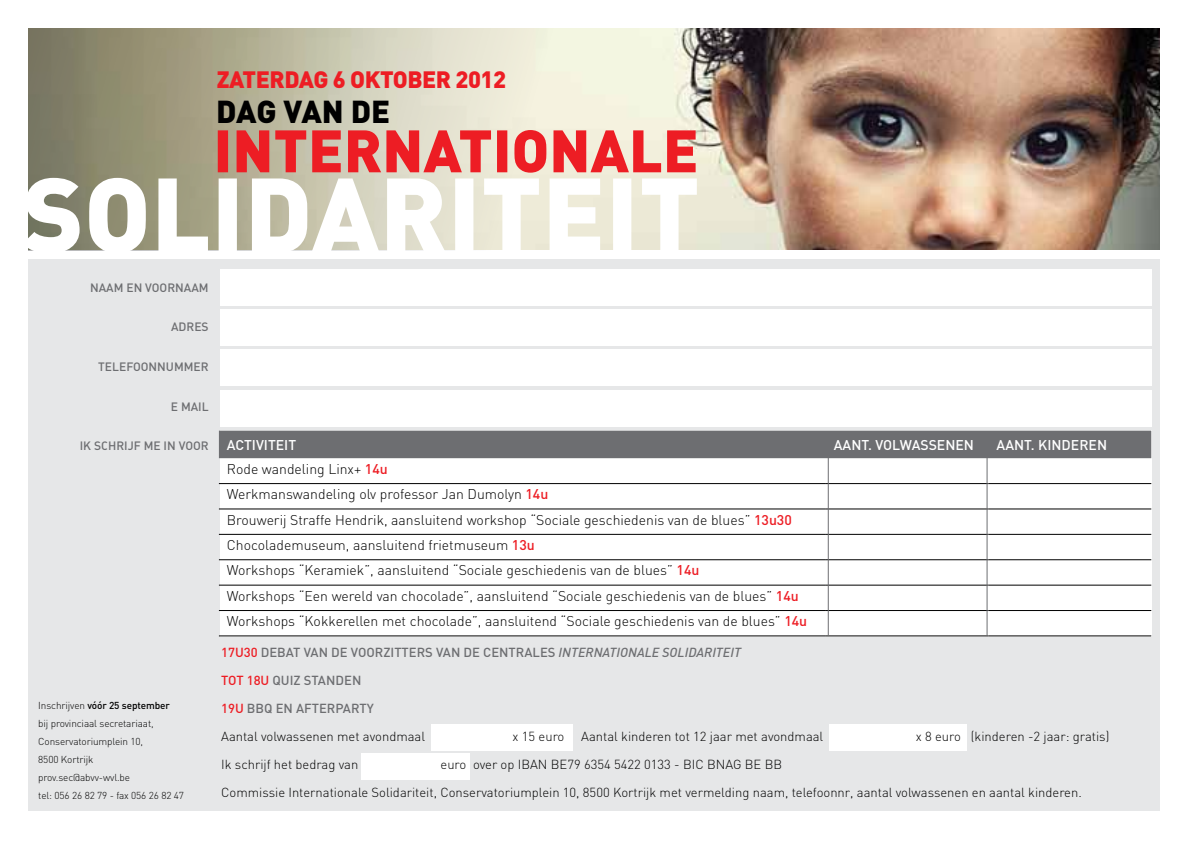
<style>
.page{position:relative;width:1191px;height:842px;background:#fff}
.page>*{position:absolute;margin:0;border:0;box-sizing:border-box;transform-origin:0 0}
.t1{font:900 31.4px "DIN";letter-spacing:-.01em;color:#000}
.t2{font:900 23.4px "DIN";letter-spacing:-.02em;color:#ed1d24}
.t3{font:300 14px/25.4px "DIN";color:#000}
.t4{font:500 14px "DIN";color:#fff}
.t5{font:300 13px/28px "DIN";color:#000}
.t6{font:500 13px/28px "DIN";color:#6d6e71}
.t7{font:12px "DIN Medium Alternate";color:#6d6e71}
.t8{font:300 10px/18px "DIN";letter-spacing:-.01em;color:#000}
.s1{font-weight:500;color:#ed1d24}
.s2{font-weight:500}
.s3{color:#ed1d24}
.s4{font-style:italic}
.s5{font-weight:300;color:#000}
</style>
<div class="page">
<div style="left:28px;top:259px;width:1131px;height:552px;background:#e6e7e8"></div>
<div style="left:432px;top:724px;width:141px;height:26px;background:#fff"></div>
<div style="left:361px;top:753px;width:108px;height:27px;background:#fff"></div>
<div style="left:829px;top:724px;width:137px;height:26px;background:#fff"></div>
<img style="left:28px;top:28px;width:1131px;height:222px">
<svg style="left:28px;top:178px;width:669px;height:73px"></svg>
<svg style="left:218px;top:130px;width:477px;height:43px;background:#e6726d"></svg>
<div style="left:220px;top:269px;width:931px;height:37px;background:#fff"></div>
<div style="left:220px;top:309px;width:931px;height:37px;background:#fff"></div>
<div style="left:220px;top:349px;width:931px;height:37px;background:#fff"></div>
<div style="left:220px;top:390px;width:931px;height:36px;background:#fff"></div>
<div style="left:220px;top:430px;width:931px;height:206px;background:#fff"></div>
<div style="left:219px;top:431px;width:932px;height:27px;background:#6d6e71"></div>
<hr style="left:219px;top:483px;width:607px;height:1px;background:#000">
<hr style="left:826px;top:483px;width:162px;height:1px;background:#000">
<hr style="left:988px;top:483px;width:163px;height:1px;background:#000">
<hr style="left:219px;top:509px;width:607px;height:1px;background:#000">
<hr style="left:826px;top:509px;width:162px;height:1px;background:#000">
<hr style="left:988px;top:509px;width:163px;height:1px;background:#000">
<hr style="left:219px;top:534px;width:607px;height:1px;background:#000">
<hr style="left:826px;top:534px;width:162px;height:1px;background:#000">
<hr style="left:988px;top:534px;width:163px;height:1px;background:#000">
<hr style="left:219px;top:559px;width:607px;height:1px;background:#000">
<hr style="left:826px;top:559px;width:162px;height:1px;background:#000">
<hr style="left:988px;top:559px;width:163px;height:1px;background:#000">
<hr style="left:219px;top:585px;width:607px;height:1px;background:#000">
<hr style="left:826px;top:585px;width:162px;height:1px;background:#000">
<hr style="left:988px;top:585px;width:163px;height:1px;background:#000">
<hr style="left:219px;top:610px;width:607px;height:1px;background:#000">
<hr style="left:826px;top:610px;width:162px;height:1px;background:#000">
<hr style="left:988px;top:610px;width:163px;height:1px;background:#000">
<hr style="left:219px;top:635px;width:607px;height:1px;background:#000">
<hr style="left:826px;top:635px;width:162px;height:1px;background:#000">
<hr style="left:988px;top:635px;width:163px;height:1px;background:#000">
<hr style="left:986px;top:457px;width:1px;height:178px;background:#6d6e71">
<hr style="left:828px;top:457px;width:1px;height:178px;background:#6d6e71">
<h2 class="t2" style="left:217px;top:64px;width:83px">ZATERDAG</h2>
<h2 class="t2" style="left:333px;top:64px;width:175px">6 OKTOBER 2012</h2>
<h1 class="t1" style="left:216px;top:91px;width:176px">DAG VAN DE</h1>
<p class="t7" style="left:90px;top:280px;width:120px">NAAM EN VOORNAAM</p>
<p class="t7" style="left:171px;top:319px;width:39px">ADRES</p>
<p class="t7" style="left:98px;top:359px;width:112px">TELEFOONNUMMER</p>
<p class="t7" style="left:171px;top:398px;width:39px">E MAIL</p>
<p class="t7" style="left:80px;top:438px;width:130px">I K SCH RIJF ME IN VOOR</p>
<p class="t4" style="left:227px;top:436px;width:71px">ACTIVITEIT</p>
<p class="t4" style="left:834px;top:436px;width:142px">AANT. VOLWASS ENEN</p>
<p class="t4" style="left:996px;top:436px;width:112px">AANT. KINDEREN</p>
<p class="t3" style="left:227px;top:456px;width:582px">Rode wandeling Linx+ <span class="s1">14U<br></span>Werkmanswandeling olv professor Jan Dumolyn <span class="s1">14U<br></span>Brouwerij Straffe Hendrik, aansluitend workshop “Sociale geschiedenis van de blues” <span class="s1">13U30<br></span>Chocolademuseum, aansluitend frietmuseum <span class="s1">13U<br></span>Workshops “Keramiek”, aansluitend “Sociale geschiedenis van de blues” <span class="s1">14U<br></span>Workshops “Een wereld van chocolade”, aansluitend “Sociale geschiedenis van de blues” <span class="s1">14U </span>Workshops “Kokkerellen met chocolade”, aansluitend “Sociale geschiedenis van de blues” <span class="s1">14U</span></p>
<p class="t8" style="left:38px;top:697px;width:147px">Inschrijven <span class="s2">VÓÓR 25 SEPTEMBER<br></span>bij provinciaal secretariaat,<br>Conservatoriumplein 10,<br>8500 Kortrijk prov.sec@abvv-wvl.be<br>tel: 056 26 82 79 - fax 056 26 82 47</p>
<p class="t6" style="left:221px;top:638px;width:521px"><span class="s3">17U30</span> DEBAT VAN DE VOORZITTERS VAN DE CENTRALES <span class="s4">INTERNATIONALE SOLIDARITEIT </span><span class="s3">TOT 18U</span> QUIZ STANDEN<br><span class="s3">19U</span> BBQ EN AFTERPARTY<br><span class="s5">Aantal volwassenen met avondmaal</span></p>
<p class="t5" style="left:512px;top:722px;width:53px">x 15 euro</p>
<p class="t5" style="left:581px;top:722px;width:243px">Aantal kinderen tot 12 jaar met avondmaal</p>
<p class="t5" style="left:916px;top:722px;width:195px">x 8 euro (kinderen -2 jaar: gratis)</p>
<p class="t5" style="left:221px;top:750px;width:862px;text-indent:219px">euro over op IBAN BE79 6354 5422 0133 - BIC BNAG BE BB<br>Commissie Internationale Solidariteit, Conservatoriumplein 10, 8500 Kortrijk met vermelding naam, telefoonnr, aantal volwassenen en aantal kinderen.</p>
<p class="t5" style="left:221px;top:750px;width:139px">Ik schrijf het bedrag van</p>
</div>
